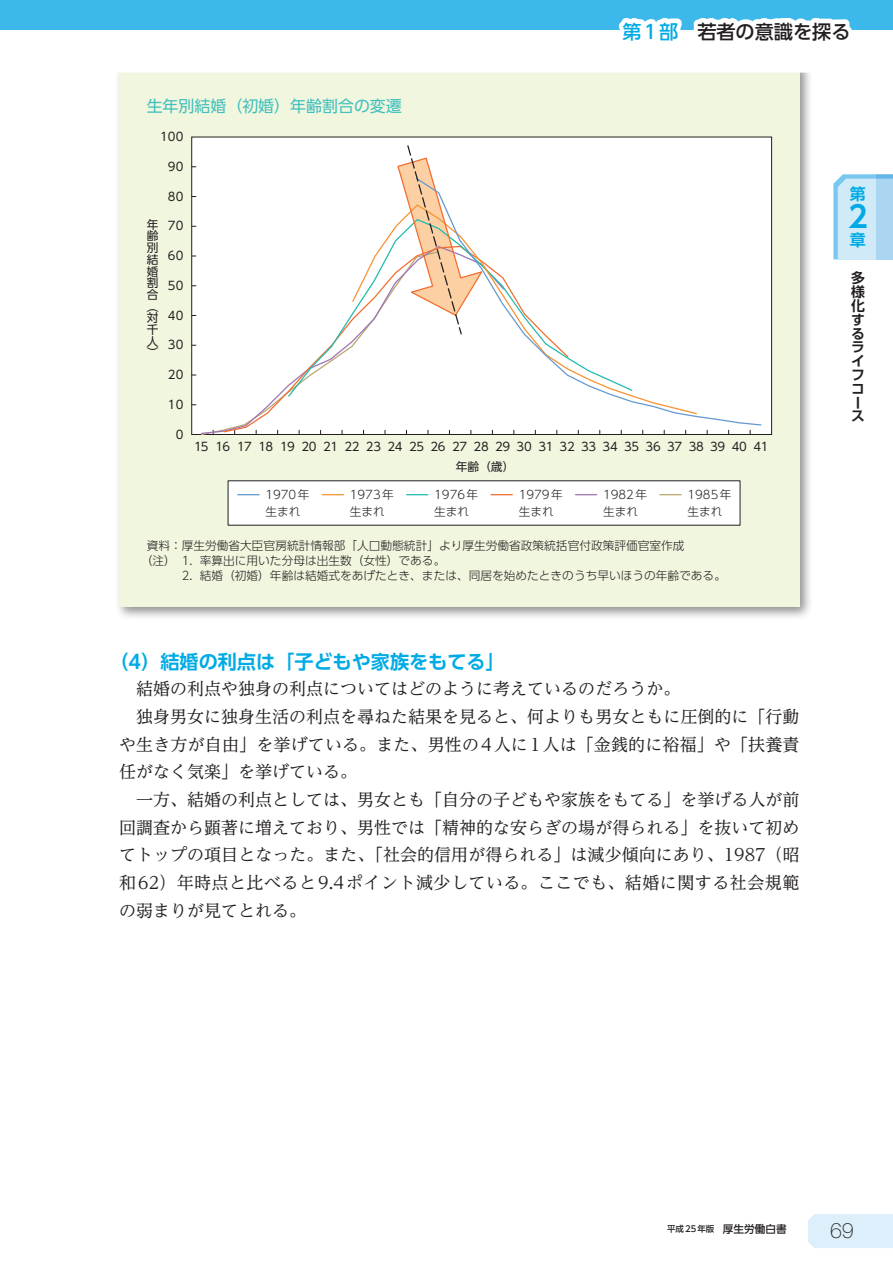
<style>
.page{position:relative;width:893px;height:1263px;background:#fff}
.page>*{position:absolute;margin:0;border:0;box-sizing:border-box;transform-origin:0 0}
.t1{font:700 29.7px "UD Shin Go Pro De";color:#00abe5}
.t2{font:100 21.3px "Helvetica Neue LT Std";color:#231f20}
.t3{font:700 19.2px "UD Shin Go Pro De";color:#00abe5}
.t4{font:500 19.2px "UD Shin Go Pro";color:#231f20}
.t5{font:16.95px "UD Reimin Pro";color:#231f20}
.t6{font:16.95px "UD Reimin Pro";letter-spacing:.03em;color:#231f20}
.t7{font:15.9px "UD Shin Go Pro";color:#42c0bd}
.t8{font:700 15.9px "UD Shin Go Pro De";color:#00abe5}
.t9{font:700 13.8px/13.8px "UD Shin Go Pro De";color:#231f20}
.t10{font:300 11.7px/17px "UD Shin Go Pro";color:#231f20}
.t11{font:11.7px/11.7px "UD Shin Go Pro";letter-spacing:-.02em;color:#231f20;text-align:justify}
.t12{font:500 8.55px "UD Shin Go Pro";color:#231f20}
.s1{color:#00abe5}
.s2{font-size:10.65px}
</style>
<div class="page">
<div style="left:114px;top:58px;width:699px;height:562px;background:#231f20;opacity:.5"></div>
<div style="left:119px;top:64px;width:680px;height:543px;background:#f1f6df"></div>
<div style="left:192px;top:137px;width:580px;height:297px;background:#fff"></div>
<svg style="left:484px;top:262px;width:278px;height:164px"></svg>
<div style="left:228px;top:481px;width:512px;height:44px;background:#fff"></div>
<svg style="left:238px;top:494px;width:21px;height:1px"></svg>
<svg style="left:322px;top:494px;width:21px;height:1px"></svg>
<svg style="left:407px;top:494px;width:21px;height:1px"></svg>
<svg style="left:491px;top:494px;width:21px;height:1px"></svg>
<svg style="left:575px;top:494px;width:22px;height:1px"></svg>
<svg style="left:660px;top:494px;width:21px;height:1px"></svg>
<svg style="left:192px;top:144px;width:292px;height:291px"></svg>
<div style="left:113px;top:55px;width:702px;height:17px;background:#fff"></div>
<div style="left:808px;top:1214px;width:85px;height:34px;background:#dceffa"></div>
<div style="left:0;top:0;width:893px;height:30px;background:#3cb8ea"></div>
<svg style="left:599px;top:18px;width:253px;height:46px"></svg>
<svg style="left:833px;top:174px;width:43px;height:85px;background:#c5e5f6"></svg>
<div style="left:876px;top:174px;width:17px;height:85px;background:#abd6f1"></div>
<p class="t7" style="left:147px;top:93px;width:257px">生年別結婚（初婚）年齢割合の変遷</p>
<p class="t11" style="left:160px;top:130px;width:25px">100</p>
<p class="t11" style="left:168px;top:160px;width:17px">90</p>
<p class="t11" style="left:168px;top:190px;width:17px">80</p>
<p class="t11" style="left:147px;top:218px;width:13px">年齢別結婚割合（対千人）</p>
<p class="t11" style="left:168px;top:220px;width:17px">70</p>
<p class="t11" style="left:168px;top:249px;width:17px">60</p>
<p class="t11" style="left:168px;top:279px;width:17px">50</p>
<p class="t11" style="left:168px;top:309px;width:17px">40</p>
<p class="t11" style="left:168px;top:339px;width:17px">30</p>
<p class="t11" style="left:168px;top:368px;width:17px">20</p>
<p class="t11" style="left:168px;top:398px;width:17px">10</p>
<p class="t11" style="left:176px;top:428px;width:9px">0</p>
<p class="t4" style="left:623px;top:16px;width:229px"><span class="s1">第1部　</span>若者の意識を探る</p>
<p class="t8" style="left:850px;top:181px;width:17px">第</p>
<h1 class="t1" style="left:848px;top:193px;width:21px">2</h1>
<p class="t8" style="left:850px;top:227px;width:17px">章</p>
<p class="t9" style="left:851px;top:271px;width:15px">多様化するライフコース</p>
<p class="t11" style="left:259px;top:441px;width:511px">18 19 20 21 22 23 24 25 26 27 28 29 30 31 32 33 34 35 36 37 38 39 40 41</p>
<p class="t10" style="left:265px;top:486px;width:46px">1970年生まれ</p>
<p class="t10" style="left:350px;top:486px;width:46px">1973年生まれ</p>
<p class="t10" style="left:434px;top:486px;width:46px">1976年生まれ</p>
<p class="t10" style="left:519px;top:486px;width:46px">1979年生まれ</p>
<p class="t10" style="left:603px;top:486px;width:46px">1982年生まれ</p>
<p class="t10" style="left:687px;top:486px;width:46px">1985年生まれ</p>
<p class="t10" style="left:141px;top:538px;width:545px;line-height:14.9px;text-indent:6px">資料：厚生労働省大臣官房統計情報部「人口動態統計」より厚生労働省政策統括官付政策評価官室作成（注） 1. 率算出に用いた分母は出生数（女性）である。</p>
<p class="t10" style="left:182px;top:567px;width:546px">2. 結婚（初婚）年齢は結婚式をあげたとき、または、同居を始めたときのうち早いほうの年齢である。</p>
<p class="t11" style="left:194px;top:441px;width:59px">15 16 17</p>
<p class="t11" style="left:456px;top:460px;width:60px">年齢（歳）</p>
<p class="t3" style="left:109px;top:646px;width:397px">（4）結婚の利点は「子どもや家族をもてる」</p>
<p class="t5" style="left:136px;top:675px;width:546px">結婚の利点や独身の利点についてはどのように考えているのだろうか。</p>
<p class="t5" style="left:136px;top:703px;width:665px">独身男女に独身生活の利点を尋ねた結果を見ると、何よりも男女ともに圧倒的に「行動</p>
<p class="t5" style="left:119px;top:730px;width:682px">や生き方が自由」を挙げている。また、男性の4人に1人は「金銭的に裕福」や「扶養責</p>
<p class="t5" style="left:119px;top:758px;width:240px">任がなく気楽」を挙げている。</p>
<p class="t5" style="left:136px;top:786px;width:665px">一方、結婚の利点としては、男女とも「自分の子どもや家族をもてる」を挙げる人が前</p>
<p class="t5" style="left:119px;top:813px;width:682px">回調査から顕著に増えており、男性では「精神的な安らぎの場が得られる」を抜いて初め</p>
<p class="t5" style="left:119px;top:841px;width:682px">てトップの項目となった。また、「社会的信用が得られる」は減少傾向にあり、1987（昭</p>
<p class="t6" style="left:119px;top:869px;width:682px">和62）年時点と比べると9.4ポイント減少している。ここでも、結婚に関する社会規範</p>
<p class="t5" style="left:119px;top:896px;width:189px">の弱まりが見てとれる。</p>
<p class="t12" style="left:667px;top:1222px;width:121px">平成25年版　<span class="s2">厚生労働白書</span></p>
<p class="t2" style="left:830px;top:1218px;width:25px">69</p>
</div>
